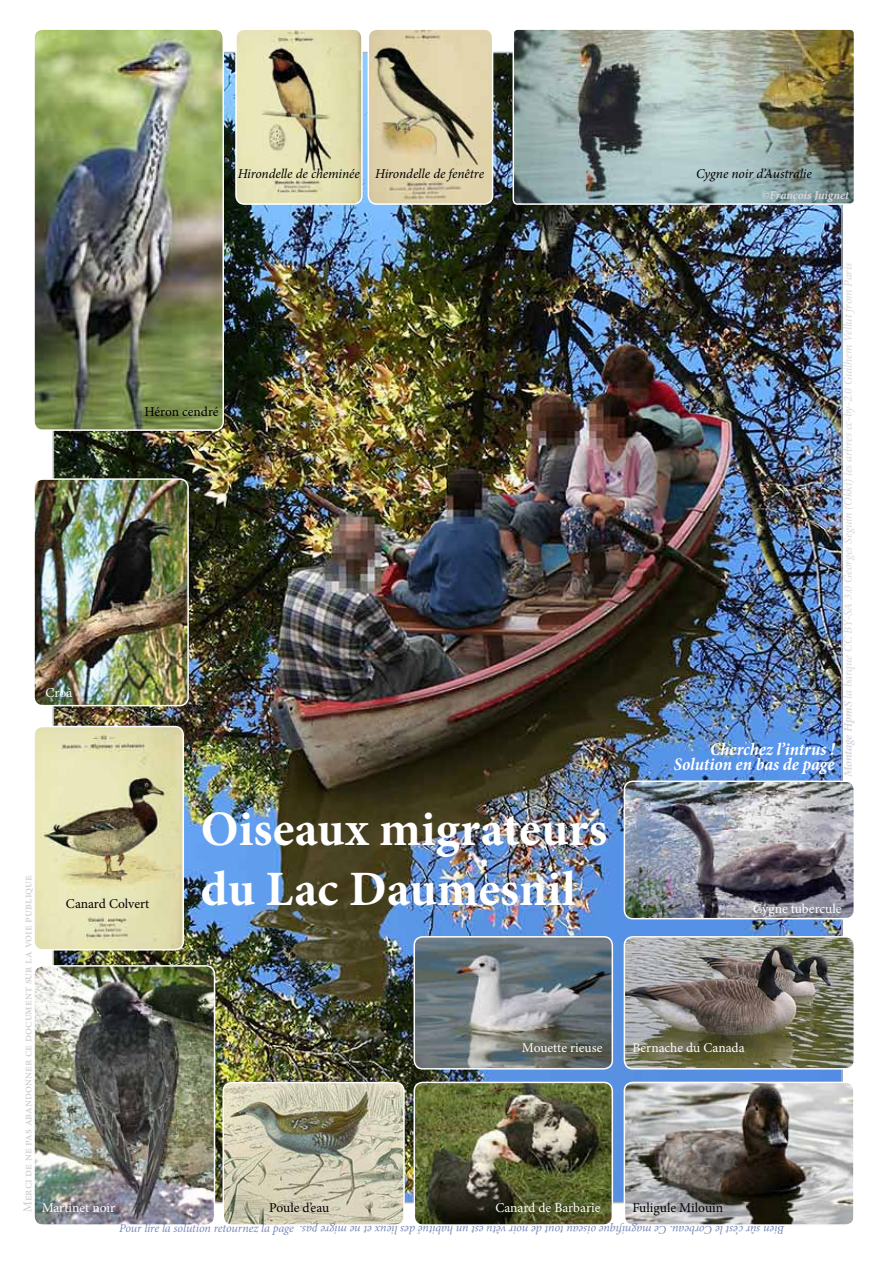
<style>
.page{position:relative;width:893px;height:1263px;background:#fff}
.page>*{position:absolute;margin:0;border:0;box-sizing:border-box;transform-origin:0 0}
.t1{font:700 49.5px/59.4px "Minion Pro";color:#fff}
.t2{font:italic 700 condensed 18px/15px "Minion Pro";color:#fff;text-align:right}
.t3{font:13.5px "Minion Pro";color:#fff}
.t4{font:italic 13.5px "Minion Pro";letter-spacing:-.01em;color:#000}
.t5{font:13.5px "Minion Pro";color:#000}
.t6{font:italic 12px "Minion Pro";letter-spacing:-.01em;color:#25408f}
.t7{font:italic 12px "Minion Pro";letter-spacing:-.01em;color:#d8d6de}
.t8{font:12px "Minion Pro";color:#aeb3b9}
.t9{font:italic 700 12px "Minion Pro";letter-spacing:-.005em;color:#d8d6de}
.s1{font-weight:700}
</style>
<div class="page">
<img style="left:56px;top:55px;width:784px;height:1145px">
<img style="left:36px;top:479px;width:152px;height:227px">
<div style="left:33px;top:478px;width:156px;height:228px;border:2px solid #fff;border-radius:9px"></div>
<img style="left:414px;top:937px;width:198px;height:132px">
<div style="left:414px;top:936px;width:199px;height:133px;border:2px solid #fff;border-radius:9px"></div>
<img style="left:368px;top:31px;width:125px;height:173px">
<div style="left:368px;top:28px;width:125px;height:177px;border:2px solid #fff;border-radius:9px"></div>
<img style="left:236px;top:31px;width:126px;height:173px">
<div style="left:235px;top:28px;width:128px;height:177px;border:2px solid #fff;border-radius:9px"></div>
<img style="left:36px;top:966px;width:179px;height:257px">
<div style="left:33px;top:965px;width:182px;height:261px;border:2px solid #fff;border-radius:9px"></div>
<img style="left:414px;top:1082px;width:198px;height:141px">
<div style="left:414px;top:1082px;width:199px;height:144px;border:2px solid #fff;border-radius:9px"></div>
<img style="left:624px;top:937px;width:228px;height:132px">
<div style="left:624px;top:936px;width:231px;height:133px;border:2px solid #fff;border-radius:9px"></div>
<img style="left:625px;top:1082px;width:227px;height:141px">
<div style="left:624px;top:1082px;width:231px;height:144px;border:2px solid #fff;border-radius:9px"></div>
<img style="left:624px;top:781px;width:228px;height:138px">
<div style="left:624px;top:780px;width:231px;height:139px;border:2px solid #fff;border-radius:9px"></div>
<img style="left:223px;top:1082px;width:181px;height:141px">
<div style="left:222px;top:1082px;width:183px;height:144px;border:2px solid #fff;border-radius:9px"></div>
<img style="left:36px;top:31px;width:187px;height:399px">
<div style="left:33px;top:28px;width:191px;height:403px;border:2px solid #fff;border-radius:9px"></div>
<img style="left:36px;top:726px;width:147px;height:224px">
<div style="left:33px;top:726px;width:151px;height:224px;border:2px solid #fff;border-radius:9px"></div>
<img style="left:513px;top:31px;width:339px;height:173px">
<div style="left:513px;top:28px;width:342px;height:177px;border:2px solid #fff;border-radius:4px"></div>
<p class="t4" style="left:238px;top:164px;width:248px">Hirondelle de cheminée Hirondelle de fenêtre</p>
<p class="t4" style="left:696px;top:164px;width:117px">Cygne noir d’Australie</p>
<p class="t9" style="left:761px;top:187px;width:90px">©François Juignet</p>
<p class="t5" style="left:144px;top:403px;width:76px">Héron cendré</p>
<p class="t3" style="left:46px;top:684px;width:28px">Croâ</p>
<p class="t7" style="left:840px;top:777px;width:516px;rotate:-90deg"><span class="s1">Montage HpmS</span> la barque CC BY-SA 3.0 Georges Seguin (Okki) les arbres cc-by-2.0 Guilhem Vellut from Paris</p>
<h2 class="t2" style="left:674px;top:741px;width:162px">Cherchez l’intrus !<br>Solution en bas de page</h2>
<p class="t8" style="left:20px;top:1212px;width:338px;rotate:-90deg">Merci de ne pas abandonner ce document sur la voie publique</p>
<p class="t5" style="left:66px;top:895px;width:85px">Canard Colvert</p>
<h1 class="t1" style="left:201px;top:799px;width:408px">Oiseaux migrateurs du Lac Daumesnil</h1>
<p class="t3" style="left:753px;top:900px;width:90px">Cygne tubercule</p>
<p class="t3" style="left:522px;top:1038px;width:82px">Mouette rieuse</p>
<p class="t3" style="left:632px;top:1038px;width:114px">Bernache du Canada</p>
<p class="t3" style="left:42px;top:1198px;width:75px">Martinet noir</p>
<p class="t5" style="left:269px;top:1198px;width:61px">Poule d’eau</p>
<p class="t3" style="left:495px;top:1198px;width:107px">Canard de Barbarie</p>
<p class="t5" style="left:632px;top:1198px;width:92px">Fuligule Milouin</p>
<p class="t6" style="left:119px;top:1220px;width:176px">Pour lire la solution retournez la page</p>
<p class="t6" style="left:784px;top:1237px;width:487px;rotate:-180deg">Bien sûr c’est le Corbeau. Ce magnifique oiseau tout de noir vêtu est un habitué des lieux et ne migre pas.</p>
</div>
